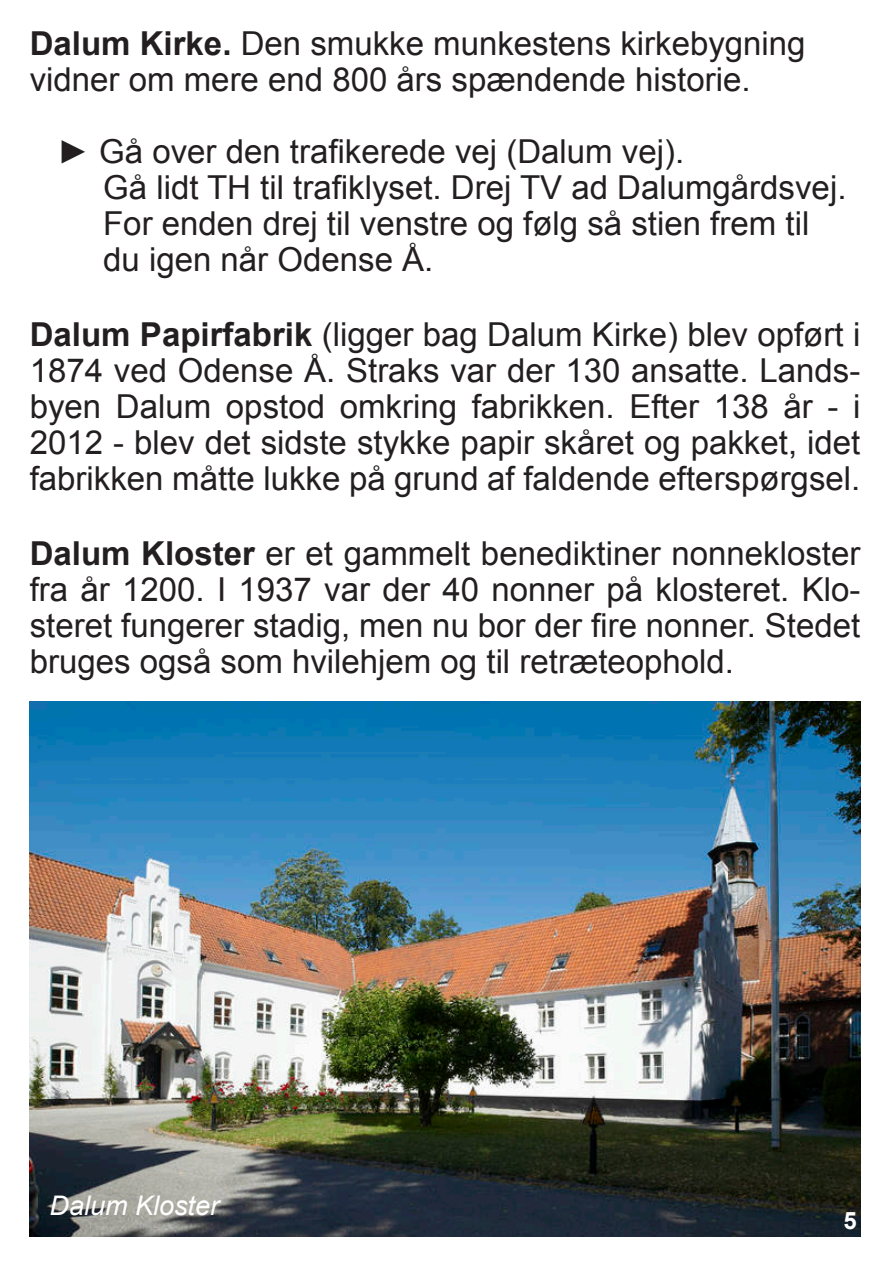
<style>
.page{position:relative;width:893px;height:1263px;background:#fff}
.page>*{position:absolute;margin:0;border:0;box-sizing:border-box;transform-origin:0 0}
.t1{font:33px/36px "Arial";color:#231f20}
.t2{font:italic 27px "Arial";color:#fff}
.t3{font:700 24px "Arial";color:#fff}
.s1{font-weight:700}
</style>
<div class="page">
<img style="left:30px;top:701px;width:830px;height:535px">
<p class="t1" style="left:30px;top:26px;width:777px"><span class="s1">Dalum Kirke.</span> Den smukke munkestens kirkebygning vidner om mere end 800 års spændende historie.</p>
<p class="t1" style="left:103px;top:134px;width:745px;text-indent:-46px">► Gå over den trafikerede vej (Dalum vej).<br>Gå lidt TH til trafiklyset. Drej TV ad Dalumgårdsvej.<br>For enden drej til venstre og følg så stien frem til du igen når Odense Å.</p>
<p class="t1" style="left:30px;top:317px;width:832px;text-align:justify"><span class="s1">Dalum Papirfabrik</span> (ligger bag Dalum Kirke) blev opført i 1874 ved Odense Å. Straks var der 130 ansatte. Lands&shy;byen Dalum opstod omkring fabrikken. Efter 138 år - i 2012 - blev det sidste stykke papir skåret og pakket, idet fabrikken måtte lukke på grund af faldende efterspørgsel.</p>
<p class="t1" style="left:30px;top:536px;width:832px;text-align:justify"><span class="s1">Dalum Kloster</span> er et gammelt benediktiner nonnekloster fra år 1200. I 1937 var der 40 nonner på klosteret. Klo&shy;steret fungerer stadig, men nu bor der fire nonner. Stedet bruges også som hvilehjem og til retræteophold.</p>
<p class="t2" style="left:50px;top:1188px;width:171px">Dalum Kloster</p>
<p class="t3" style="left:843px;top:1205px;width:15px">5</p>
</div>
